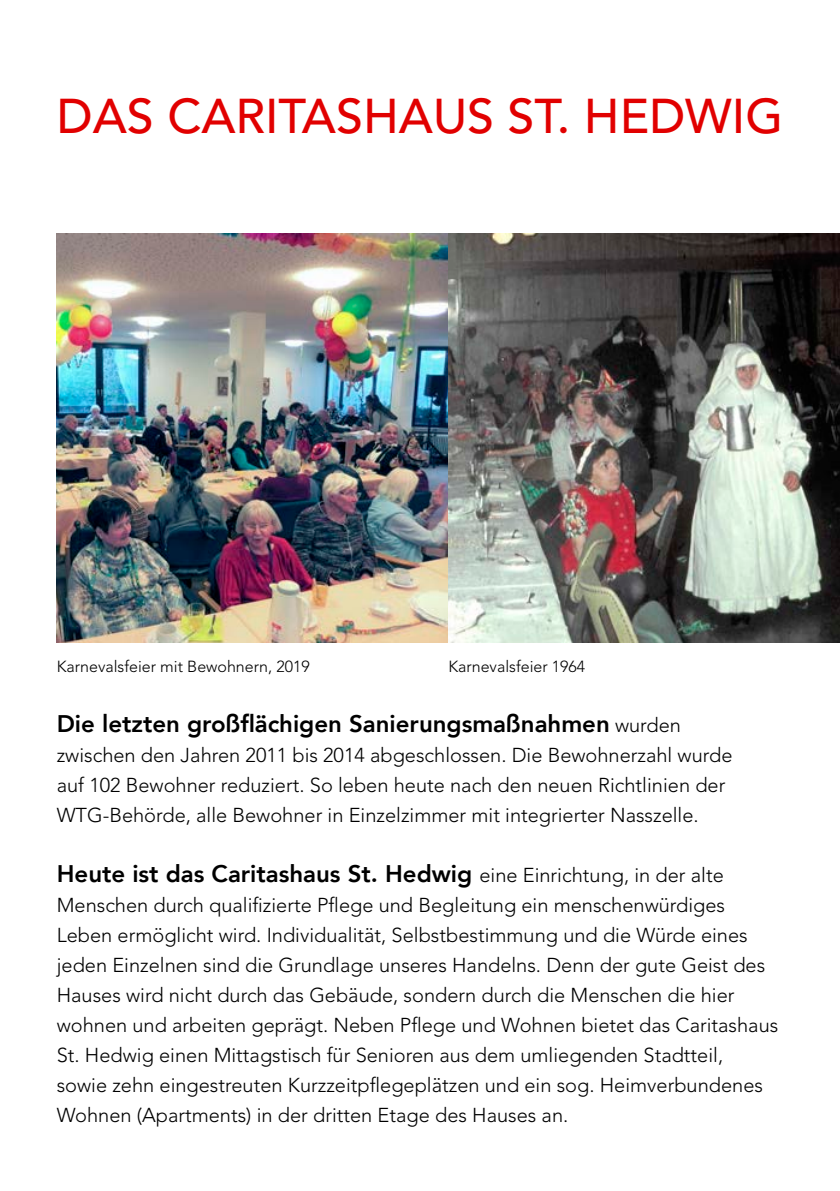
<style>
.page{position:relative;width:840px;height:1191px;background:#fff}
.page>*{position:absolute;margin:0;border:0;box-sizing:border-box;transform-origin:0 0}
.t1{font:500 48.4px "Avenir LT Std";color:#e10000}
.t2{font:800 24px "Avenir LT Com";color:#000}
.t3{font:300 20px/30px "Avenir LT Std";color:#000}
.t4{font:300 16px "Avenir LT Std";color:#000}
.s1{font-family:"Avenir LT Std";font-weight:300;font-size:20px}
</style>
<div class="page">
<img style="left:57px;top:233px;width:782px;height:409px">
<h1 class="t1" style="left:57px;top:88px;width:721px">DAS CARITASHAUS ST. HEDWIG</h1>
<p class="t4" style="left:57px;top:657px;width:254px">Karnevalsfeier mit Bewohnern, 2019</p>
<p class="t4" style="left:448px;top:657px;width:138px">Karnevalsfeier 1964</p>
<p class="t2" style="left:57px;top:709px;width:625px">Die letzten großflächigen Sanierungsmaßnahmen <span class="s1">wurden</span></p>
<p class="t3" style="left:57px;top:740px;width:677px">zwischen den Jahren 2011 bis 2014 abgeschlossen. Die Bewohnerzahl wurde auf 102 Bewohner reduziert. So leben heute nach den neuen Richtlinien der<br>WTG-Behörde, alle Bewohner in Einzelzimmer mit integrierter Nasszelle.</p>
<p class="t2" style="left:57px;top:859px;width:668px">Heute ist das Caritashaus St. Hedwig <span class="s1">eine Einrichtung, in der alte</span></p>
<p class="t3" style="left:57px;top:890px;width:722px">Menschen durch qualifizierte Pflege und Begleitung ein menschenwürdiges Leben ermöglicht wird. Individualität, Selbstbestimmung und die Würde eines jeden Einzelnen sind die Grundlage unseres Handelns. Denn der gute Geist des Hauses wird nicht durch das Gebäude, sondern durch die Menschen die hier wohnen und arbeiten geprägt. Neben Pflege und Wohnen bietet das Caritashaus St. Hedwig einen Mittagstisch für Senioren aus dem umliegenden Stadtteil, sowie zehn eingestreuten Kurzzeitpflegeplätzen und ein sog. Heimverbundenes Wohnen (Apartments) in der dritten Etage des Hauses an.</p>
</div>
